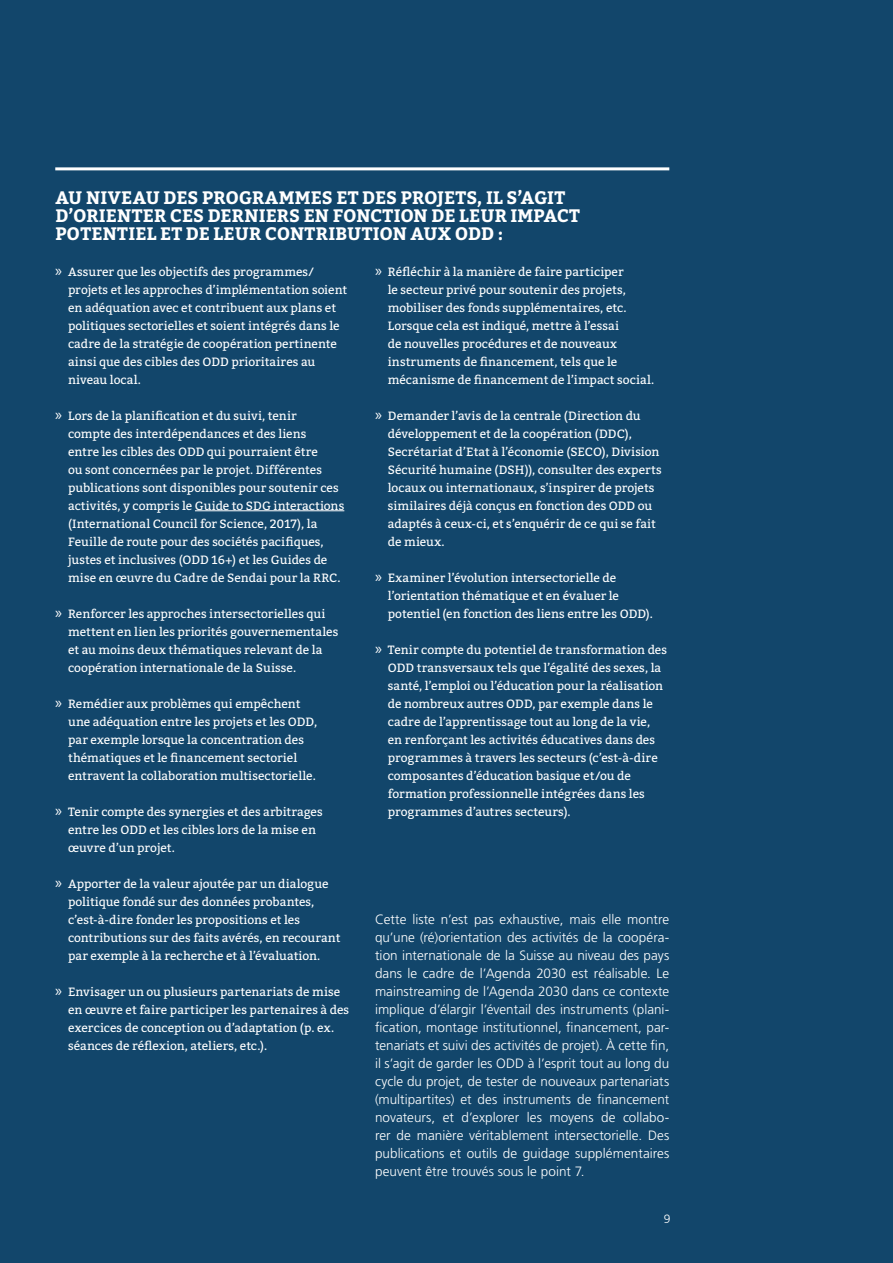
<style>
.page{position:relative;width:893px;height:1263px;background:#12466b}
.page>*{position:absolute;margin:0;border:0;box-sizing:border-box;transform-origin:0 0}
.t1{font:700 18px/18px "Bitter";letter-spacing:.005em;color:#fff}
.t2{font:300 13.5px/18px "Frutiger LT Pro";letter-spacing:.005em;color:#fff;text-align:justify}
.t3{font:12px/18px "Bitter";color:#fff}
.t4{font:300 12px "Frutiger LT Pro";color:#fff}
.s1{font-family:"Myriad Pro";font-size:16.5px}
</style>
<div class="page">
<hr style="left:55px;top:167px;width:614px;height:3px;background:#fff">
<hr style="left:195px;top:510px;width:149px;height:1px;background:#fff">
<h1 class="t1" style="left:55px;top:189px;width:526px">AU NIVEAU DES PROGRAMMES ET DES PROJETS, IL S’AGIT<br>D’ORIENTER CES DERNIERS EN FONCTION DE LEUR IMPACT<br>POTENTIEL ET DE LEUR CONTRIBUTION AUX ODD :</h1>
<p class="t3" style="left:68px;top:262px;width:281px;text-indent:-13px"><span class="s1">»</span> Assurer que les objectifs des programmes/ projets et les approches d’implémentation soient en adéquation avec et contribuent aux plans et politiques sectorielles et soient intégrés dans le cadre de la stratégie de coopération pertinente ainsi que des cibles des ODD prioritaires au niveau local.</p>
<p class="t3" style="left:68px;top:406px;width:278px;text-indent:-13px"><span class="s1">»</span> Lors de la planification et du suivi, tenir<br>compte des interdépendances et des liens<br>entre les cibles des ODD qui pourraient être<br>ou sont concernées par le projet. Différentes publications sont disponibles pour soutenir ces activités, y compris le Guide to SDG interactions (International Council for Science, 2017), la Feuille de route pour des sociétés pacifiques, justes et inclusives (ODD 16+) et les Guides de mise en œuvre du Cadre de Sendai pour la RRC.</p>
<p class="t3" style="left:68px;top:604px;width:272px;text-indent:-13px"><span class="s1">»</span> Renforcer les approches intersectorielles qui mettent en lien les priorités gouvernementales et au moins deux thématiques relevant de la coopération internationale de la Suisse.</p>
<p class="t3" style="left:68px;top:694px;width:251px;text-indent:-13px"><span class="s1">»</span> Remédier aux problèmes qui empêchent une adéquation entre les projets et les ODD, par exemple lorsque la concentration des thématiques et le financement sectoriel entravent la collaboration multisectorielle.</p>
<p class="t3" style="left:68px;top:802px;width:256px;text-indent:-13px"><span class="s1">»</span> Tenir compte des synergies et des arbitrages entre les ODD et les cibles lors de la mise en œuvre d’un projet.</p>
<p class="t3" style="left:68px;top:874px;width:274px;text-indent:-13px"><span class="s1">»</span> Apporter de la valeur ajoutée par un dialogue politique fondé sur des données probantes, c’est-à-dire fonder les propositions et les contributions sur des faits avérés, en recourant par exemple à la recherche et à l’évaluation.</p>
<p class="t3" style="left:68px;top:982px;width:283px;text-indent:-13px"><span class="s1">»</span> Envisager un ou plusieurs partenariats de mise en œuvre et faire participer les partenaires à des exercices de conception ou d’adaptation (p. ex. séances de réflexion, ateliers, etc.).</p>
<p class="t3" style="left:388px;top:262px;width:268px;text-indent:-13px"><span class="s1">»</span> Réfléchir à la manière de faire participer<br>le secteur privé pour soutenir des projets, mobiliser des fonds supplémentaires, etc.<br>Lorsque cela est indiqué, mettre à l’essai<br>de nouvelles procédures et de nouveaux instruments de financement, tels que le mécanisme de financement de l’impact social.</p>
<p class="t3" style="left:388px;top:406px;width:275px;text-indent:-13px"><span class="s1">»</span> Demander l’avis de la centrale (Direction du développement et de la coopération (DDC), Secrétariat d’Etat à l’économie (SECO), Division Sécurité humaine (DSH)), consulter des experts locaux ou internationaux, s’inspirer de projets similaires déjà conçus en fonction des ODD ou adaptés à ceux-ci, et s’enquérir de ce qui se fait de mieux.</p>
<p class="t3" style="left:388px;top:568px;width:267px;text-indent:-13px"><span class="s1">»</span> Examiner l’évolution intersectorielle de l’orientation thématique et en évaluer le potentiel (en fonction des liens entre les ODD).</p>
<p class="t3" style="left:388px;top:640px;width:281px;text-indent:-13px"><span class="s1">»</span> Tenir compte du potentiel de transformation des ODD transversaux tels que l’égalité des sexes, la santé, l’emploi ou l’éducation pour la réalisation de nombreux autres ODD, par exemple dans le cadre de l’apprentissage tout au long de la vie, en renforçant les activités éducatives dans des programmes à travers les secteurs (c’est-à-dire composantes d’éducation basique et/ou de formation professionnelle intégrées dans les programmes d’autres secteurs).</p>
<p class="t2" style="left:375px;top:910px;width:296px">Cette liste n’est pas exhaustive, mais elle montre qu’une (ré)orientation des activités de la coopéra&shy;tion internationale de la Suisse au niveau des pays dans le cadre de l’Agenda 2030 est réalisable. Le mainstreaming de l’Agenda 2030 dans ce contexte implique d’élargir l’éventail des instruments (plani&shy;fication, montage institutionnel, financement, par&shy;tenariats et suivi des activités de projet). À cette fin, il s’agit de garder les ODD à l’esprit tout au long du cycle du projet, de tester de nouveaux partenariats (multipartites) et des instruments de financement novateurs, et d’explorer les moyens de collabo&shy;rer de manière véritablement intersectorielle. Des publications et outils de guidage supplémentaires peuvent être trouvés sous le point 7.</p>
<p class="t4" style="left:664px;top:1211px;width:8px">9</p>
</div>
